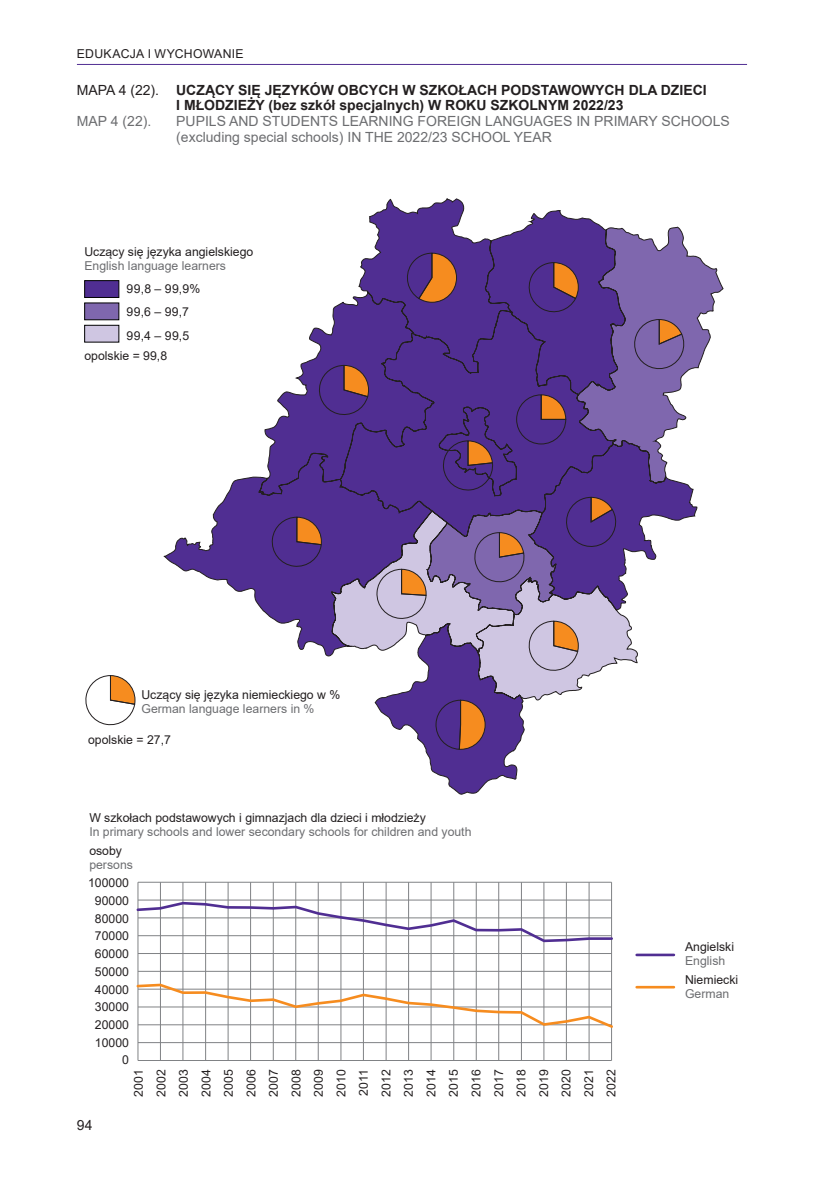
<style>
.page{position:relative;width:824px;height:1181px;background:#fff}
.page>*{position:absolute;margin:0;border:0;box-sizing:border-box;transform-origin:0 0}
.Tytuł_wykresu_mapy_p{font:700 14px/15.8px "Arial";color:#231f20}
.Tytuł_wykresu_mapy_a{font:14px/15.8px "Arial";color:#6c6d70}
.t1{font:14px "Arial";color:#231f20}
.tytuł_mały_pl{font:12.25px "Arial";color:#231f20}
.legenda_pl{font:12.25px "Arial";color:#231f20}
.legenda_ang{font:12.25px "Arial";color:#6c6d70}
.tytuł_mały_ang{font:12.25px "Arial";color:#6c6d70}
.tytuł_mały_pl-2{font:12.25px "Arial";letter-spacing:.02em;color:#231f20}
.s1{font-weight:400}
</style>
<div class="page">
<hr style="left:77px;top:64px;width:670px;height:1px;background:#502e92">
<div style="left:84px;top:280px;width:35px;height:18px;background:#502e92;border:1px solid #000001"></div>
<div style="left:84px;top:303px;width:35px;height:17px;background:#7f67ae;border:1px solid #000001"></div>
<div style="left:84px;top:325px;width:35px;height:17px;background:#cfc6e2;border:1px solid #000001"></div>
<svg style="left:163px;top:198px;width:295px;height:408px"></svg>
<hr style="left:636px;top:953px;width:37px;height:3px;background:#502e92">
<hr style="left:636px;top:986px;width:37px;height:2px;background:#f68c1f">
<svg style="left:85px;top:675px;width:50px;height:51px"></svg>
<svg style="left:259px;top:199px;width:464px;height:595px"></svg>
<hr style="left:138px;top:1042px;width:473px;height:1px;background:#808285">
<hr style="left:138px;top:971px;width:473px;height:1px;background:#808285">
<hr style="left:138px;top:953px;width:473px;height:1px;background:#808285">
<hr style="left:138px;top:899px;width:473px;height:1px;background:#808285">
<hr style="left:138px;top:882px;width:473px;height:1px;background:#808285">
<hr style="left:138px;top:882px;width:1px;height:178px;background:#808285">
<hr style="left:160px;top:882px;width:1px;height:178px;background:#808285">
<hr style="left:183px;top:882px;width:1px;height:178px;background:#808285">
<hr style="left:205px;top:882px;width:1px;height:178px;background:#808285">
<hr style="left:228px;top:882px;width:1px;height:178px;background:#808285">
<hr style="left:250px;top:882px;width:1px;height:178px;background:#808285">
<hr style="left:273px;top:882px;width:1px;height:178px;background:#808285">
<hr style="left:295px;top:882px;width:1px;height:178px;background:#808285">
<hr style="left:318px;top:882px;width:1px;height:178px;background:#808285">
<hr style="left:340px;top:882px;width:1px;height:178px;background:#808285">
<hr style="left:363px;top:882px;width:1px;height:178px;background:#808285">
<hr style="left:386px;top:882px;width:1px;height:178px;background:#808285">
<hr style="left:408px;top:882px;width:1px;height:178px;background:#808285">
<hr style="left:431px;top:882px;width:1px;height:178px;background:#808285">
<hr style="left:453px;top:882px;width:1px;height:178px;background:#808285">
<hr style="left:476px;top:882px;width:1px;height:178px;background:#808285">
<hr style="left:498px;top:882px;width:1px;height:178px;background:#808285">
<hr style="left:521px;top:882px;width:1px;height:178px;background:#808285">
<hr style="left:543px;top:882px;width:1px;height:178px;background:#808285">
<hr style="left:566px;top:882px;width:1px;height:178px;background:#808285">
<hr style="left:588px;top:882px;width:1px;height:178px;background:#808285">
<hr style="left:611px;top:882px;width:1px;height:178px;background:#808285">
<hr style="left:138px;top:1060px;width:473px;height:1px;background:#808285">
<svg style="left:136px;top:900px;width:477px;height:43px"></svg>
<svg style="left:136px;top:982px;width:477px;height:48px"></svg>
<p class="tytuł_mały_pl-2" style="left:77px;top:45px;width:168px">EDUKACJA I WYCHOWANIE</p>
<p class="Tytuł_wykresu_mapy_p" style="left:176px;top:82px;width:532px;text-indent:-99px"><span class="s1">MAPA 4 (22).</span> UCZĄCY SIĘ JĘZYKÓW OBCYCH W SZKOŁACH PODSTAWOWYCH DLA DZIECI<br>I MŁODZIEŻY (bez szkół specjalnych) W ROKU SZKOLNYM 2022/23</p>
<p class="Tytuł_wykresu_mapy_a" style="left:77px;top:113px;width:76px">MAP 4 (22).</p>
<p class="Tytuł_wykresu_mapy_a" style="left:176px;top:113px;width:555px">PUPILS AND STUDENTS LEARNING FOREIGN LANGUAGES IN PRIMARY SCHOOLS (excluding special schools) IN THE 2022/23 SCHOOL YEAR</p>
<p class="legenda_pl" style="left:84px;top:244px;width:170px">Uczący się języka angielskiego</p>
<p class="legenda_ang" style="left:84px;top:258px;width:143px">English language learners</p>
<p class="tytuł_mały_pl" style="left:126px;top:280px;width:75px">99,8 – 99,9%</p>
<p class="tytuł_mały_pl" style="left:126px;top:304px;width:64px">99,6 – 99,7</p>
<p class="tytuł_mały_pl" style="left:126px;top:327px;width:64px">99,4 – 99,5</p>
<p class="legenda_pl" style="left:84px;top:347px;width:84px">opolskie = 99,8</p>
<p class="legenda_pl" style="left:141px;top:686px;width:200px">Uczący się języka niemieckiego w %</p>
<p class="legenda_ang" style="left:141px;top:700px;width:174px">German language learners in %</p>
<p class="legenda_pl" style="left:88px;top:731px;width:84px">opolskie = 27,7</p>
<p class="tytuł_mały_pl" style="left:89px;top:809px;width:338px">W szkołach podstawowych i gimnazjach dla dzieci i młodzieży</p>
<p class="tytuł_mały_ang" style="left:89px;top:823px;width:383px">In primary schools and lower secondary schools for children and youth</p>
<p class="legenda_pl" style="left:89px;top:842px;width:34px">osoby</p>
<p class="legenda_ang" style="left:89px;top:856px;width:45px">persons</p>
<p class="tytuł_mały_pl" style="left:88px;top:874px;width:42px">100000</p>
<p class="tytuł_mały_pl" style="left:95px;top:892px;width:36px">90000</p>
<p class="tytuł_mały_pl" style="left:95px;top:910px;width:36px">80000</p>
<p class="tytuł_mały_pl" style="left:95px;top:927px;width:36px">70000</p>
<p class="tytuł_mały_pl" style="left:95px;top:945px;width:36px">60000</p>
<p class="tytuł_mały_pl" style="left:95px;top:963px;width:36px">50000</p>
<p class="tytuł_mały_pl" style="left:95px;top:980px;width:36px">40000</p>
<p class="tytuł_mały_pl" style="left:95px;top:998px;width:36px">30000</p>
<p class="tytuł_mały_pl" style="left:95px;top:1016px;width:36px">20000</p>
<p class="tytuł_mały_pl" style="left:95px;top:1034px;width:36px">10000</p>
<p class="tytuł_mały_pl" style="left:122px;top:1051px;width:8px">0</p>
<p class="t1" style="left:77px;top:1115px;width:17px">94</p>
<p class="tytuł_mały_pl" style="left:130px;top:1096px;width:29px;rotate:-90deg">2001</p>
<p class="tytuł_mały_pl" style="left:153px;top:1096px;width:29px;rotate:-90deg">2002</p>
<p class="tytuł_mały_pl" style="left:175px;top:1096px;width:29px;rotate:-90deg">2003</p>
<p class="tytuł_mały_pl" style="left:198px;top:1096px;width:29px;rotate:-90deg">2004</p>
<p class="tytuł_mały_pl" style="left:220px;top:1096px;width:29px;rotate:-90deg">2005</p>
<p class="tytuł_mały_pl" style="left:243px;top:1096px;width:29px;rotate:-90deg">2006</p>
<p class="tytuł_mały_pl" style="left:265px;top:1096px;width:29px;rotate:-90deg">2007</p>
<p class="tytuł_mały_pl" style="left:288px;top:1096px;width:29px;rotate:-90deg">2008</p>
<p class="tytuł_mały_pl" style="left:310px;top:1096px;width:29px;rotate:-90deg">2009</p>
<p class="tytuł_mały_pl" style="left:333px;top:1096px;width:29px;rotate:-90deg">2010</p>
<p class="tytuł_mały_pl" style="left:355px;top:1095px;width:28px;rotate:-90deg">2011</p>
<p class="tytuł_mały_pl" style="left:377px;top:1096px;width:29px;rotate:-90deg">2012</p>
<p class="tytuł_mały_pl" style="left:400px;top:1096px;width:29px;rotate:-90deg">2013</p>
<p class="tytuł_mały_pl" style="left:422px;top:1096px;width:29px;rotate:-90deg">2014</p>
<p class="tytuł_mały_pl" style="left:445px;top:1096px;width:29px;rotate:-90deg">2015</p>
<p class="tytuł_mały_pl" style="left:467px;top:1096px;width:29px;rotate:-90deg">2016</p>
<p class="tytuł_mały_pl" style="left:490px;top:1096px;width:29px;rotate:-90deg">2017</p>
<p class="tytuł_mały_pl" style="left:512px;top:1096px;width:29px;rotate:-90deg">2018</p>
<p class="tytuł_mały_pl" style="left:535px;top:1096px;width:29px;rotate:-90deg">2019</p>
<p class="tytuł_mały_pl" style="left:557px;top:1096px;width:29px;rotate:-90deg">2020</p>
<p class="tytuł_mały_pl" style="left:580px;top:1096px;width:29px;rotate:-90deg">2021</p>
<p class="tytuł_mały_pl" style="left:602px;top:1096px;width:29px;rotate:-90deg">2022</p>
<p class="legenda_pl" style="left:685px;top:938px;width:51px">Angielski</p>
<p class="legenda_ang" style="left:685px;top:952px;width:42px">English</p>
<p class="legenda_pl" style="left:685px;top:971px;width:55px">Niemiecki</p>
<p class="legenda_ang" style="left:685px;top:985px;width:46px">German</p>
</div>
